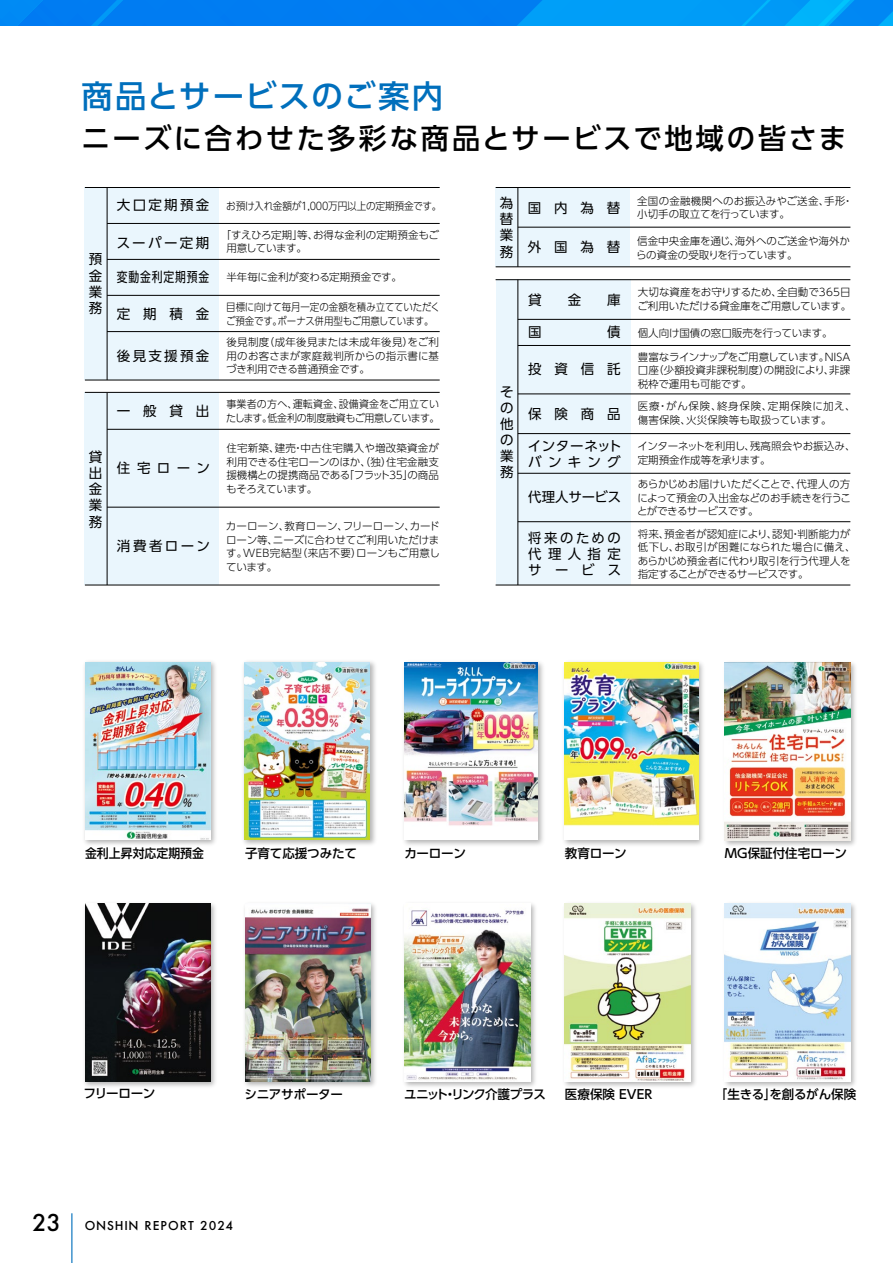
<style>
.page{position:relative;width:893px;height:1263px;background:#fff}
.page>*{position:absolute;margin:0;border:0;box-sizing:border-box;transform-origin:0 0}
.t1{font:500 31.5px "UD Shin Go Pro";letter-spacing:.055em;color:#006fbc}
.t2{font:500 28.35px "UD Shin Go Pro";letter-spacing:.09em;color:#000}
.t3{font:13.5px/16.2px "UD Shin Go Pro";letter-spacing:.18em;color:#000;text-align:justify}
.t4{font:500 13.5px "Futura PT";letter-spacing:.075em;color:#000}
.t5{font:13.5px/16.2px "UD Shin Go Pro";letter-spacing:.065em;color:#000}
.t6{font:13.5px "UD Shin Go Pro";letter-spacing:.08em;color:#000;scale:.8 1}
.t7{font:13.5px "UD Shin Go Pro";letter-spacing:-.005em;color:#000}
.t8{font:500 12.6px "UD Shin Go Pro";letter-spacing:-.015em;color:#000}
.t9{font:500 12.6px "UD Shin Go Pro";letter-spacing:-.065em;color:#000}
.t10{font:500 12.6px "UD Shin Go Pro";letter-spacing:-.015em;color:#000;scale:.95 1}
.t11{font:300 10.5px/13.5px "UD Shin Go Pro";letter-spacing:-.005em;color:#000;text-align:justify}
.t12{font:300 10.5px/13.5px "UD Shin Go Pro";letter-spacing:-.005em;color:#000;scale:.9 1}
.t13{font:300 10.5px/13.5px "UD Shin Go Pro";letter-spacing:-.005em;color:#000;text-align:right;scale:.95 1}
.t14{font:300 10.5px/13.5px "UD Shin Go Pro";letter-spacing:.02em;color:#000}
.t15{font:300 10.5px "UD Shin Go Pro";letter-spacing:-.005em;color:#000;scale:.92 1}
.t16{font:300 10.5px "UD Shin Go Pro";letter-spacing:-.03em;color:#000}
.t17{font:300 10.5px "UD Shin Go Pro";letter-spacing:.025em;color:#000}
.t18{font:300 10.5px "UD Shin Go Pro";letter-spacing:-.045em;color:#000}
.s1{font-size:25.5px}
</style>
<div class="page">
<div style="left:85px;top:187px;width:134px;height:193px;background:#eaf6fd"></div>
<hr style="left:85px;top:187px;width:355px;height:1px;background:#000">
<hr style="left:107px;top:223px;width:333px;height:1px;background:#000">
<hr style="left:107px;top:259px;width:333px;height:1px;background:#000">
<hr style="left:107px;top:295px;width:333px;height:1px;background:#000">
<hr style="left:107px;top:331px;width:333px;height:1px;background:#000">
<hr style="left:85px;top:380px;width:355px;height:1px;background:#000">
<div style="left:85px;top:393px;width:134px;height:192px;background:#eaf6fd"></div>
<hr style="left:85px;top:392px;width:355px;height:1px;background:#000">
<hr style="left:107px;top:429px;width:333px;height:1px;background:#000">
<hr style="left:107px;top:507px;width:333px;height:1px;background:#000">
<hr style="left:85px;top:585px;width:355px;height:1px;background:#000">
<hr style="left:107px;top:187px;width:1px;height:193px;background:#000">
<hr style="left:107px;top:393px;width:1px;height:192px;background:#000">
<svg style="left:0;top:0;width:893px;height:26px;background:#008af3"></svg>
<hr style="left:71px;top:1213px;width:1px;height:50px;background:#006fbc">
<img style="left:404px;top:904px;width:132px;height:183px">
<img style="left:405px;top:904px;width:125px;height:177px">
<img style="left:244px;top:903px;width:132px;height:184px">
<img style="left:245px;top:904px;width:125px;height:177px">
<img style="left:84px;top:903px;width:132px;height:184px">
<img style="left:724px;top:903px;width:132px;height:184px">
<img style="left:725px;top:904px;width:125px;height:177px">
<img style="left:724px;top:662px;width:132px;height:184px">
<img style="left:725px;top:662px;width:125px;height:178px">
<img style="left:85px;top:904px;width:126px;height:177px">
<img style="left:84px;top:661px;width:132px;height:184px">
<img style="left:85px;top:662px;width:126px;height:178px">
<img style="left:243px;top:661px;width:133px;height:184px">
<img style="left:244px;top:662px;width:126px;height:178px">
<img style="left:564px;top:903px;width:132px;height:184px">
<img style="left:565px;top:904px;width:125px;height:177px">
<img style="left:564px;top:662px;width:139px;height:183px">
<img style="left:565px;top:662px;width:133px;height:178px">
<img style="left:404px;top:662px;width:139px;height:183px">
<img style="left:404px;top:662px;width:133px;height:178px">
<div style="left:496px;top:280px;width:134px;height:305px;background:#eaf6fd"></div>
<hr style="left:496px;top:279px;width:354px;height:1px;background:#000">
<hr style="left:518px;top:319px;width:332px;height:1px;background:#000">
<hr style="left:518px;top:345px;width:332px;height:1px;background:#000">
<hr style="left:518px;top:394px;width:332px;height:1px;background:#000">
<hr style="left:518px;top:473px;width:332px;height:1px;background:#000">
<hr style="left:518px;top:521px;width:332px;height:1px;background:#000">
<hr style="left:518px;top:433px;width:332px;height:1px;background:#000">
<hr style="left:496px;top:585px;width:354px;height:1px;background:#000">
<div style="left:495px;top:187px;width:135px;height:80px;background:#eaf6fd"></div>
<hr style="left:496px;top:187px;width:354px;height:1px;background:#000">
<hr style="left:518px;top:227px;width:332px;height:1px;background:#000">
<hr style="left:496px;top:267px;width:354px;height:1px;background:#000">
<hr style="left:518px;top:280px;width:1px;height:305px;background:#000">
<hr style="left:518px;top:187px;width:1px;height:80px;background:#000">
<h1 class="t1" style="left:82px;top:71px;width:363px">商品とサービスのご案内</h1>
<h2 class="t2" style="left:81px;top:115px;width:767px">ニーズに合わせた多彩な商品とサービスで地域の皆さま</h2>
<p class="t3" style="left:89px;top:251px;width:15px">預金業務</p>
<p class="t3" style="left:89px;top:448px;width:15px">貸出金業務</p>
<p class="t3" style="left:117px;top:197px;width:94px">大口定期預金</p>
<p class="t15" style="left:226px;top:197px;width:235px">お預け入れ金額が1,000万円以上の定期預金です。</p>
<p class="t11" style="left:221px;top:228px;width:220px">「すえひろ定期」等、お得な金利の定期預金もご</p>
<p class="t3" style="left:117px;top:234px;width:94px">スーパー定期</p>
<p class="t18" style="left:226px;top:240px;width:82px">用意しています。</p>
<p class="t6" style="left:117px;top:266px;width:117px">変動金利定期預金</p>
<p class="t11" style="left:226px;top:270px;width:177px">半年毎に金利が変わる定期預金です。</p>
<p class="t12" style="left:117px;top:300px;width:360px;text-indent:109px">目標に向けて毎月一定の金額を積み立てていただく<sup>定</sup> <sup>期</sup> <sup>積</sup> <sup>金</sup> ご預金です。ボーナス併用型もご用意しています。</p>
<p class="t11" style="left:226px;top:335px;width:214px">後見制度（成年後見または未成年後見）をご利用のお客さまが家庭裁判所からの指示書に基づき利用できる普通預金です。</p>
<p class="t3" style="left:117px;top:348px;width:94px">後見支援預金</p>
<p class="t13" style="left:117px;top:397px;width:341px">事業者の方へ、運転資金、設備資金をご用立てい<br><sup>一</sup> <sup>般</sup> <sup>貸</sup> <sup>出</sup> たします。低金利の制度融資もご用意しています。</p>
<p class="t11" style="left:226px;top:441px;width:214px">住宅新築、建売・中古住宅購入や増改築資金が利用できる住宅ローンのほか、（独）住宅金融支援機構との提携商品である「フラット３５」の商品もそろえています。</p>
<p class="t3" style="left:117px;top:459px;width:94px">住宅ローン</p>
<p class="t3" style="left:117px;top:537px;width:94px">消費者ローン</p>
<p class="t11" style="left:226px;top:519px;width:215px">カーローン、教育ローン、フリーローン、カードローン等、ニーズに合わせてご利用いただけます。WEB完結型（来店不要）ローンもご用意しています。</p>
<p class="t3" style="left:500px;top:194px;width:15px">為替業務</p>
<p class="t3" style="left:500px;top:384px;width:15px">その他の業務</p>
<p class="t3" style="left:528px;top:199px;width:94px">国内為替</p>
<p class="t3" style="left:528px;top:238px;width:94px">外国為替</p>
<p class="t17" style="left:637px;top:192px;width:217px">全国の金融機関へのお振込みやご送金、手形・</p>
<p class="t11" style="left:637px;top:207px;width:154px">小切手の取立てを行っています。</p>
<p class="t11" style="left:636px;top:234px;width:215px">信金中央金庫を通じ、海外へのご送金や海外からの資金の受取りを行っています。</p>
<p class="t11" style="left:638px;top:285px;width:214px">大切な資産をお守りするため、全自動で365日</p>
<p class="t3" style="left:528px;top:291px;width:15px">貸</p>
<p class="t3" style="left:568px;top:291px;width:15px">金</p>
<p class="t16" style="left:607px;top:297px;width:245px"><sup>庫</sup> ご利用いただける貸金庫をご用意しています。</p>
<p class="t3" style="left:528px;top:323px;width:94px">国　　債</p>
<p class="t11" style="left:638px;top:326px;width:196px">個人向け国債の窓口販売を行っています。</p>
<p class="t11" style="left:638px;top:349px;width:214px">豊富なラインナップをご用意しています。NISA口座（少額投資非課税制度）の開設により、非課税枠で運用も可能です。</p>
<p class="t3" style="left:528px;top:361px;width:94px">投資信託</p>
<p class="t3" style="left:528px;top:405px;width:94px">保険商品</p>
<p class="t5" style="left:528px;top:438px;width:95px">インターネットバンキング</p>
<p class="t7" style="left:528px;top:486px;width:94px">代理人サービス</p>
<p class="t3" style="left:528px;top:529px;width:94px">将来のための代理人指定サービス</p>
<p class="t14" style="left:638px;top:399px;width:219px">医療・がん保険、終身保険、定期保険に加え、傷害保険、火災保険等も取扱っています。</p>
<p class="t11" style="left:637px;top:439px;width:220px">インターネットを利用し、残高照会やお振込み、定期預金作成等を承ります。</p>
<p class="t11" style="left:637px;top:477px;width:215px">あらかじめお届けいただくことで、代理人の方によって預金の入出金などのお手続きを行うことができるサービスです。</p>
<p class="t11" style="left:638px;top:527px;width:219px;text-align:left">将来、預金者が認知症により、認知・判断能力が低下し、お取引が困難になられた場合に備え、あらかじめ預金者に代わり取引を行う代理人を指定することができるサービスです。</p>
<p class="t10" style="left:85px;top:843px;width:127px">金利上昇対応定期預金</p>
<p class="t8" style="left:245px;top:843px;width:113px">子育て応援つみたて</p>
<p class="t8" style="left:405px;top:843px;width:63px">カーローン</p>
<p class="t8" style="left:565px;top:843px;width:63px">教育ローン</p>
<p class="t8" style="left:725px;top:843px;width:124px">MG保証付住宅ローン</p>
<p class="t8" style="left:84px;top:1083px;width:73px">フリーローン</p>
<p class="t9" style="left:404px;top:1084px;width:143px">ユニット・リンク介護プラス</p>
<p class="t8" style="left:245px;top:1084px;width:100px">シニアサポーター</p>
<p class="t8" style="left:565px;top:1084px;width:89px">医療保険 EVER</p>
<p class="t8" style="left:715px;top:1084px;width:143px">「生きる」を創るがん保険</p>
<p class="t4" style="left:32px;top:1217px;width:202px"><span class="s1">23</span> ONSHIN REPORT 2024</p>
</div>
